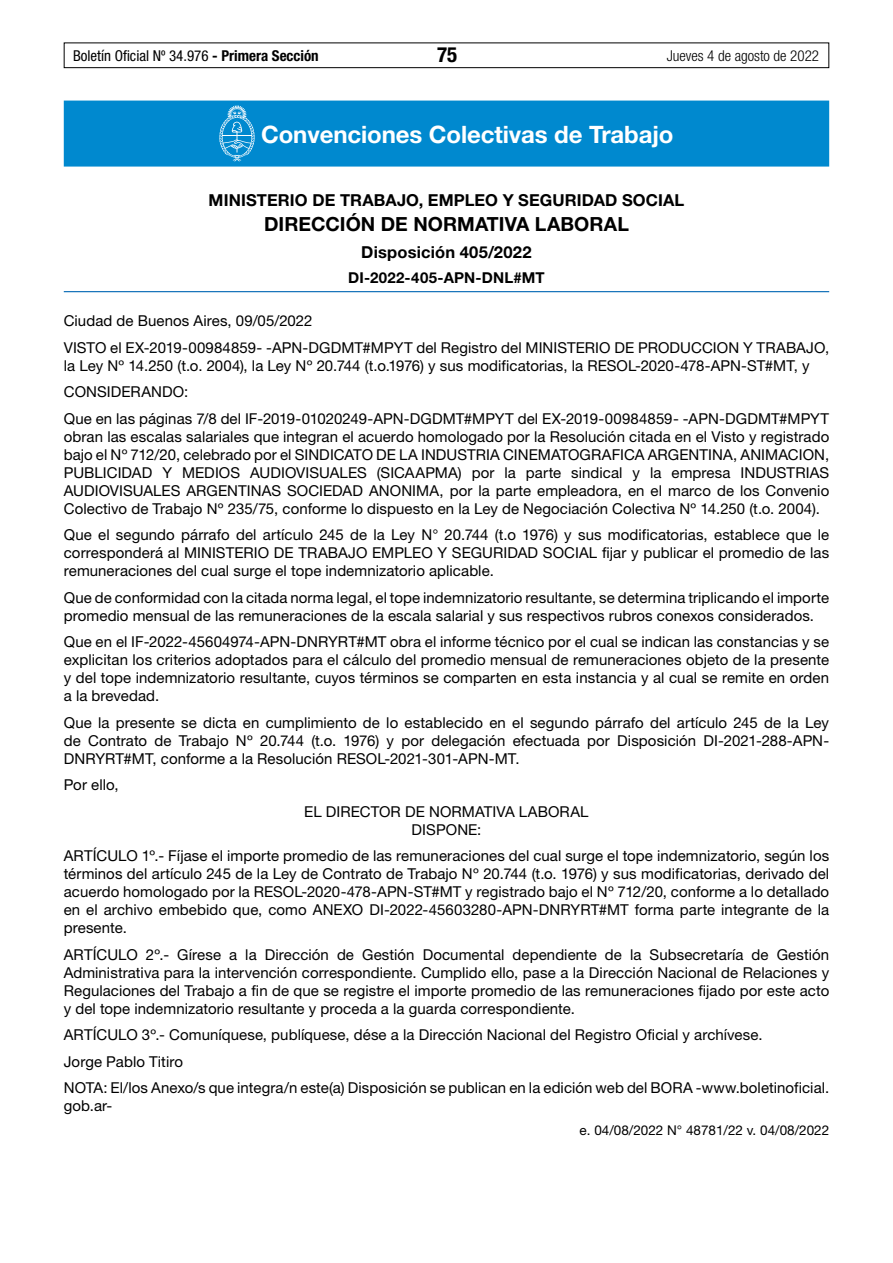
<style>
.page{position:relative;width:893px;height:1263px;background:#fff}
.page>*{position:absolute;margin:0;border:0;box-sizing:border-box;transform-origin:0 0}
.t1{font:700 24px "Helvetica Neue LT Std";letter-spacing:-.005em;color:#fff}
.t2{font:700 condensed 21px "Helvetica Neue LT Std";color:#000}
.t3{font:700 19.5px "Helvetica Neue LT Std";letter-spacing:.005em;color:#000}
.t4{font:700 16.5px "Helvetica Neue LT Std";letter-spacing:.01em;color:#000}
.t5{font:15px/18px "Helvetica Neue LT Std";letter-spacing:.005em;color:#000;text-align:justify}
.t6{font:condensed 15px "Helvetica Neue LT Std";color:#000}
.t7{font:700 15px "Helvetica Neue LT Std";letter-spacing:.015em;color:#000}
.t8{font:300 condensed 15px "Helvetica Neue LT Std";color:#000}
.t9{font:13.5px "Helvetica Neue LT Std";color:#000}
.s1{font-weight:700}
</style>
<div class="page">
<div style="left:64px;top:43px;width:765px;height:25px;border:1px solid #000"></div>
<div style="left:64px;top:101px;width:765px;height:66px;background:#0089cf"></div>
<hr style="left:64px;top:291px;width:765px;height:1px;background:#0066b3">
<svg style="left:219px;top:105px;width:36px;height:56px"></svg>
<p class="t6" style="left:73px;top:47px;width:247px">Boletín Oficial Nº 34.976 <span class="s1">- Primera Sección</span></p>
<h2 class="t2" style="left:437px;top:42px;width:22px">75</h2>
<p class="t8" style="left:667px;top:47px;width:154px">Jueves 4 de agosto de 2022</p>
<h1 class="t1" style="left:261px;top:120px;width:414px">Convenciones Colectivas de Trabajo</h1>
<p class="t4" style="left:209px;top:190px;width:477px">MINISTERIO DE TRABAJO, EMPLEO Y SEGURIDAD SOCIAL</p>
<h3 class="t3" style="left:264px;top:212px;width:366px">DIRECCIÓN DE NORMATIVA LABORAL</h3>
<p class="t4" style="left:361px;top:241px;width:172px">Disposición 405/2022</p>
<p class="t7" style="left:348px;top:268px;width:198px">DI-2022-405-APN-DNL#MT</p>
<p class="t5" style="left:64px;top:307px;width:767px;line-height:26.5px">Ciudad de Buenos Aires, 09/05/2022<br>VISTO el EX-2019-00984859- -APN-DGDMT#MPYT del Registro del MINISTERIO DE PRODUCCION Y TRABAJO,</p>
<p class="t5" style="left:64px;top:352px;width:767px;line-height:26.5px;text-align:left">la Ley Nº 14.250 (t.o. 2004), la Ley Nº 20.744 (t.o.1976) y sus modificatorias, la RESOL-2020-478-APN-ST#MT, y<br>CONSIDERANDO:<br>Que en las páginas 7/8 del IF-2019-01020249-APN-DGDMT#MPYT del EX-2019-00984859- -APN-DGDMT#MPYT</p>
<p class="t5" style="left:64px;top:427px;width:767px">obran las escalas salariales que integran el acuerdo homologado por la Resolución citada en el Visto y registrado bajo el Nº 712/20, celebrado por el SINDICATO DE LA INDUSTRIA CINEMATOGRAFICA ARGENTINA, ANIMACION, PUBLICIDAD Y MEDIOS AUDIOVISUALES (SICAAPMA) por la parte sindical y la empresa INDUSTRIAS AUDIOVISUALES ARGENTINAS SOCIEDAD ANONIMA, por la parte empleadora, en el marco de los Convenio Colectivo de Trabajo Nº 235/75, conforme lo dispuesto en la Ley de Negociación Colectiva Nº 14.250 (t.o. 2004).</p>
<p class="t5" style="left:64px;top:526px;width:767px">Que el segundo párrafo del artículo 245 de la Ley N° 20.744 (t.o 1976) y sus modificatorias, establece que le corresponderá al MINISTERIO DE TRABAJO EMPLEO Y SEGURIDAD SOCIAL fijar y publicar el promedio de las remuneraciones del cual surge el tope indemnizatorio aplicable.</p>
<p class="t5" style="left:64px;top:588px;width:767px">Que de conformidad con la citada norma legal, el tope indemnizatorio resultante, se determina triplicando el importe promedio mensual de las remuneraciones de la escala salarial y sus respectivos rubros conexos considerados.</p>
<p class="t5" style="left:64px;top:633px;width:767px">Que en el IF-2022-45604974-APN-DNRYRT#MT obra el informe técnico por el cual se indican las constancias y se explicitan los criterios adoptados para el cálculo del promedio mensual de remuneraciones objeto de la presente y del tope indemnizatorio resultante, cuyos términos se comparten en esta instancia y al cual se remite en orden a la brevedad.</p>
<p class="t5" style="left:64px;top:713px;width:767px">Que la presente se dicta en cumplimiento de lo establecido en el segundo párrafo del artículo 245 de la Ley de Contrato de Trabajo Nº 20.744 (t.o. 1976) y por delegación efectuada por Disposición DI-2021-288-APN-DNRYRT#MT, conforme a la Resolución RESOL-2021-301-APN-MT.</p>
<p class="t5" style="left:64px;top:776px;width:56px">Por ello,</p>
<p class="t5" style="left:304px;top:802px;width:286px;text-align:center">EL DIRECTOR DE NORMATIVA LABORAL<br>DISPONE:</p>
<p class="t5" style="left:64px;top:847px;width:767px">ARTÍCULO 1º.- Fíjase el importe promedio de las remuneraciones del cual surge el tope indemnizatorio, según los términos del artículo 245 de la Ley de Contrato de Trabajo Nº 20.744 (t.o. 1976) y sus modificatorias, derivado del acuerdo homologado por la RESOL-2020-478-APN-ST#MT y registrado bajo el Nº 712/20, conforme a lo detallado en el archivo embebido que, como ANEXO DI-2022-45603280-APN-DNRYRT#MT forma parte integrante de la presente.</p>
<p class="t5" style="left:64px;top:945px;width:767px">ARTÍCULO 2º.- Gírese a la Dirección de Gestión Documental dependiente de la Subsecretaría de Gestión Administrativa para la intervención correspondiente. Cumplido ello, pase a la Dirección Nacional de Relaciones y Regulaciones del Trabajo a fin de que se registre el importe promedio de las remuneraciones fijado por este acto y del tope indemnizatorio resultante y proceda a la guarda correspondiente.</p>
<p class="t5" style="left:64px;top:1021px;width:767px;line-height:26.5px;text-align:left">ARTÍCULO 3º.- Comuníquese, publíquese, dése a la Dirección Nacional del Registro Oficial y archívese.<br>Jorge Pablo Titiro<br>NOTA: El/los Anexo/s que integra/n este(a) Disposición se publican en la edición web del BORA -www.boletinoficial.</p>
<p class="t5" style="left:64px;top:1097px;width:50px">gob.ar-</p>
<p class="t9" style="left:580px;top:1122px;width:251px">e. 04/08/2022 N° 48781/22 v. 04/08/2022</p>
</div>
